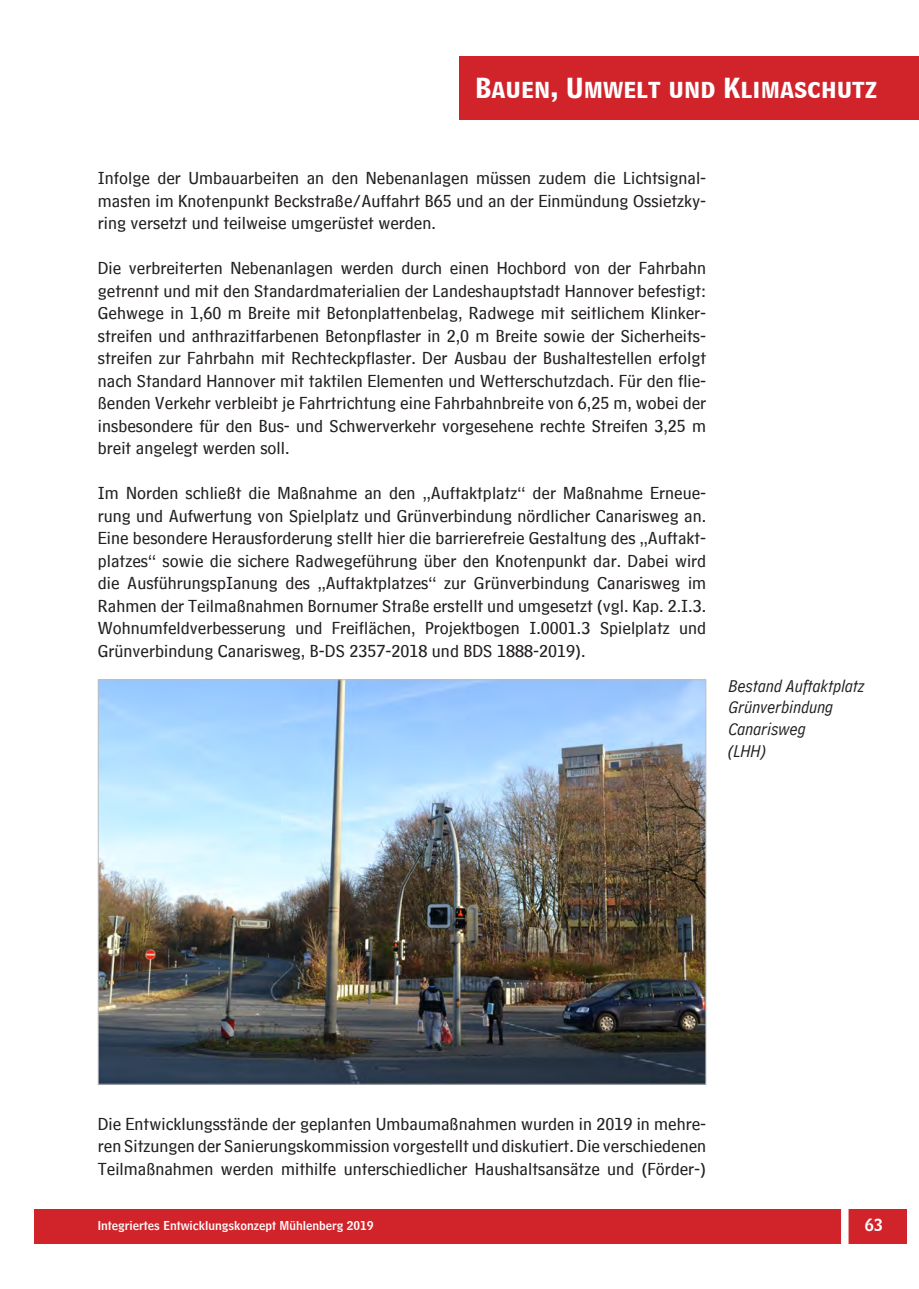
<style>
.page{position:relative;width:919px;height:1289px;background:#fff}
.page>*{position:absolute;margin:0;border:0;box-sizing:border-box;transform-origin:0 0}
.t1{font:24px "HM Big Caps";color:#fff}
.Fließtext{font:18px/22.5px "HM Text";color:#231f20;text-align:justify}
.Bildbeschriftung_lin{font:italic 18px/21.6px "HM Comment";color:#231f20}
.t2{font:16.5px "HM Headline";color:#fff}
.t3{font:12px "HM Headline";color:#fff}
</style>
<div class="page">
<div style="left:459px;top:56px;width:459px;height:64px;background:#d1232a"></div>
<div style="left:34px;top:1209px;width:872px;height:34px;background:#d1232a"></div>
<div style="left:841px;top:1204px;width:7px;height:42px;background:#fff"></div>
<img style="left:100px;top:681px;width:604px;height:401px">
<h1 class="t1" style="left:475px;top:68px;width:403px">Bauen, Umwelt und Klimaschutz</h1>
<p class="Fließtext" style="left:98px;top:164px;width:610px">Infolge der Umbauarbeiten an den Nebenanlagen müssen zudem die Lichtsignal&shy;masten im Knotenpunkt Beckstraße/Auffahrt B65 und an der Einmündung Ossietzky&shy;ring versetzt und teilweise umgerüstet werden.</p>
<p class="Fließtext" style="left:98px;top:254px;width:610px">Die verbreiterten Nebenanlagen werden durch einen Hochbord von der Fahrbahn getrennt und mit den Standardmaterialien der Landeshauptstadt Hannover befestigt:<br>Gehwege in 1,60 m Breite mit Betonplattenbelag, Radwege mit seitlichem Klinker&shy;streifen und anthrazitfarbenen Betonpflaster in 2,0 m Breite sowie der Sicherheits&shy;streifen zur Fahrbahn mit Rechteckpflaster. Der Ausbau der Bushaltestellen erfolgt nach Standard Hannover mit taktilen Elementen und Wetterschutzdach. Für den flie&shy;ßenden Verkehr verbleibt je Fahrtrichtung eine Fahrbahnbreite von 6,25 m, wobei der insbesondere für den Bus- und Schwerverkehr vorgesehene rechte Streifen 3,25 m breit angelegt werden soll.</p>
<p class="Fließtext" style="left:98px;top:479px;width:610px">Im Norden schließt die Maßnahme an den „Auftaktplatz“ der Maßnahme Erneue&shy;rung und Aufwertung von Spielplatz und Grünverbindung nördlicher Canarisweg an.<br>Eine besondere Herausforderung stellt hier die barrierefreie Gestaltung des „Auftakt&shy;platzes“ sowie die sichere Radwegeführung über den Knotenpunkt dar. Dabei wird die AusführungspIanung des „Auftaktplatzes“ zur Grünverbindung Canarisweg im Rahmen der Teilmaßnahmen Bornumer Straße erstellt und umgesetzt (vgl. Kap. 2.I.3.<br>Wohnumfeldverbesserung und Freiflächen, Projektbogen I.0001.3 Spielplatz und Grünverbindung Canarisweg, B-DS 2357-2018 und BDS 1888-2019).</p>
<p class="Bildbeschriftung_lin" style="left:728px;top:674px;width:137px">Bestand Auftaktplatz<br>Grünverbindung</p>
<p class="Bildbeschriftung_lin" style="left:728px;top:718px;width:79px">Canarisweg</p>
<p class="Bildbeschriftung_lin" style="left:728px;top:739px;width:39px">(LHH)</p>
<p class="Fließtext" style="left:98px;top:1109px;width:610px">Die Entwicklungsstände der geplanten Umbaumaßnahmen wurden in 2019 in mehre&shy;ren Sitzungen der Sanierungskommission vorgestellt und diskutiert. Die verschiedenen Teilmaßnahmen werden mithilfe unterschiedlicher Haushaltsansätze und (Förder-)</p>
<p class="t3" style="left:98px;top:1215px;width:277px">Integriertes Entwicklungskonzept Mühlenberg 2019</p>
<p class="t2" style="left:864px;top:1210px;width:20px">63</p>
</div>
